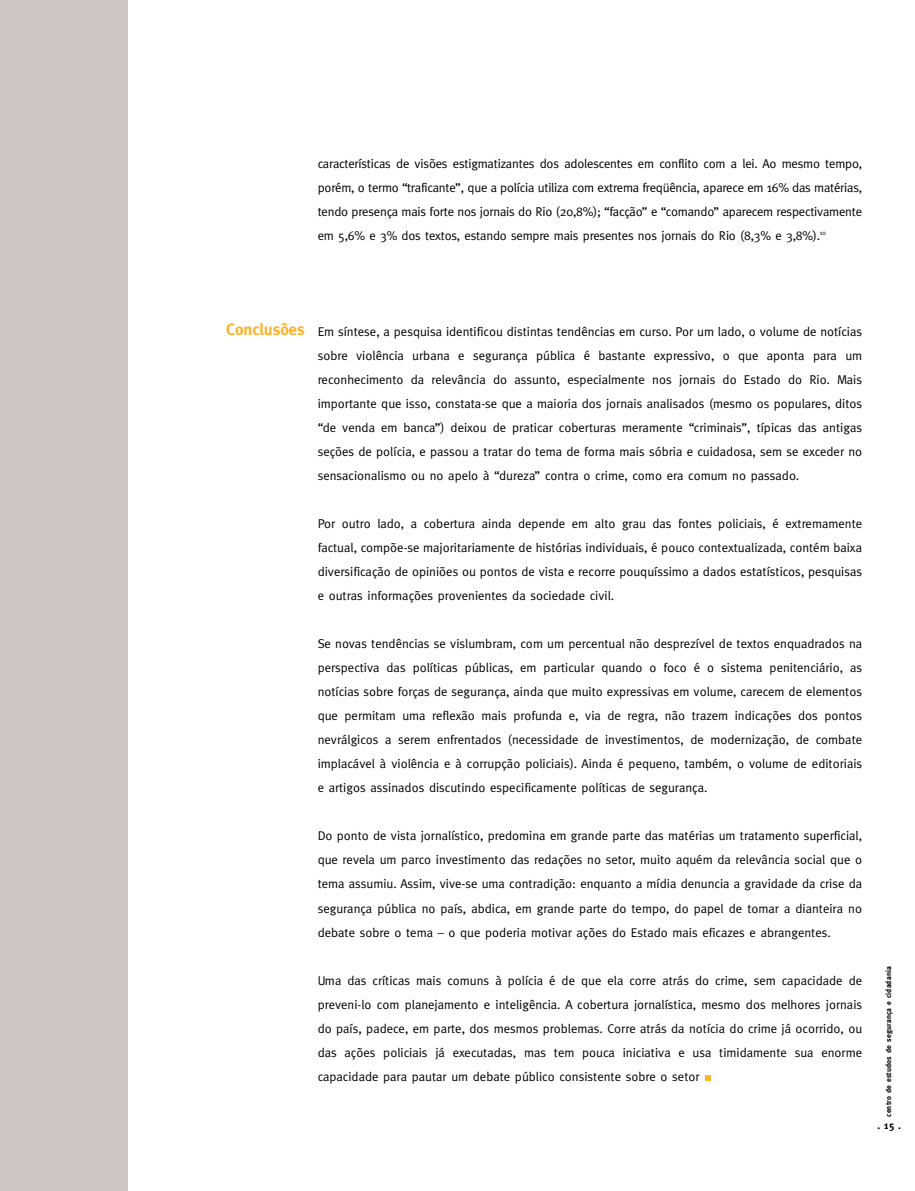
<style>
.page{position:relative;width:915px;height:1191px;background:#fff}
.page>*{position:absolute;margin:0;border:0;box-sizing:border-box;transform-origin:0 0}
.t1{font:700 16.5px "Meta";color:#feb329}
.t2{font:12.75px/24px "Meta";color:#000;text-align:justify}
.t3{font:700 10.5px "Meta";color:#000}
.t4{font:700 7.5px "Meta";letter-spacing:.02em;color:#000}
</style>
<div class="page">
<svg style="left:705px;top:1075px;width:5px;height:5px"></svg>
<div style="left:0;top:0;width:128px;height:1191px;background:#cdc5c3"></div>
<p class="t2" style="left:317px;top:152px;width:546px">características de visões estigmatizantes dos adolescentes em conflito com a lei. Ao mesmo tempo, porém, o termo “traficante”, que a polícia utiliza com extrema freqüência, aparece em 16% das matérias, tendo presença mais forte nos jornais do Rio (20,8%); “facção” e “comando” aparecem respectivamente em 5,6% e 3% dos textos, estando sempre mais presentes nos jornais do Rio (8,3% e 3,8%).<sup>10</sup></p>
<p class="t1" style="left:226px;top:320px;width:80px">Conclusões</p>
<p class="t2" style="left:317px;top:320px;width:546px">Em síntese, a pesquisa identificou distintas tendências em curso. Por um lado, o volume de notícias sobre violência urbana e segurança pública é bastante expressivo, o que aponta para um reconhecimento da relevância do assunto, especialmente nos jornais do Estado do Rio. Mais importante que isso, constata-se que a maioria dos jornais analisados (mesmo os populares, ditos “de venda em banca”) deixou de praticar coberturas meramente “criminais”, típicas das antigas seções de polícia, e passou a tratar do tema de forma mais sóbria e cuidadosa, sem se exceder no sensacionalismo ou no apelo à “dureza” contra o crime, como era comum no passado.</p>
<p class="t2" style="left:317px;top:512px;width:546px">Por outro lado, a cobertura ainda depende em alto grau das fontes policiais, é extremamente factual, compõe-se majoritariamente de histórias individuais, é pouco contextualizada, contém baixa diversificação de opiniões ou pontos de vista e recorre pouquíssimo a dados estatísticos, pesquisas e outras informações provenientes da sociedade civil.</p>
<p class="t2" style="left:317px;top:632px;width:546px">Se novas tendências se vislumbram, com um percentual não desprezível de textos enquadrados na perspectiva das políticas públicas, em particular quando o foco é o sistema penitenciário, as notícias sobre forças de segurança, ainda que muito expressivas em volume, carecem de elementos que permitam uma reflexão mais profunda e, via de regra, não trazem indicações dos pontos nevrálgicos a serem enfrentados (necessidade de investimentos, de modernização, de combate implacável à violência e à corrupção policiais). Ainda é pequeno, também, o volume de editoriais e artigos assinados discutindo especificamente políticas de segurança.</p>
<p class="t2" style="left:317px;top:824px;width:546px">Do ponto de vista jornalístico, predomina em grande parte das matérias um tratamento superficial, que revela um parco investimento das redações no setor, muito aquém da relevância social que o tema assumiu. Assim, vive-se uma contradição: enquanto a mídia denuncia a gravidade da crise da segurança pública no país, abdica, em grande parte do tempo, do papel de tomar a dianteira no debate sobre o tema – o que poderia motivar ações do Estado mais eficazes e abrangentes.</p>
<p class="t2" style="left:317px;top:968px;width:546px">Uma das críticas mais comuns à polícia é de que ela corre atrás do crime, sem capacidade de preveni-lo com planejamento e inteligência. A cobertura jornalística, mesmo dos melhores jornais do país, padece, em parte, dos mesmos problemas. Corre atrás da notícia do crime já ocorrido, ou das ações policiais já executadas, mas tem pouca iniciativa e usa timidamente sua enorme capacidade para pautar um debate público consistente sobre o setor</p>
<p class="t4" style="left:883px;top:1116px;width:152px;rotate:-90deg">centro de estudos de segurança e cidadania</p>
<p class="t3" style="left:877px;top:1119px;width:25px">. 15 .</p>
</div>
